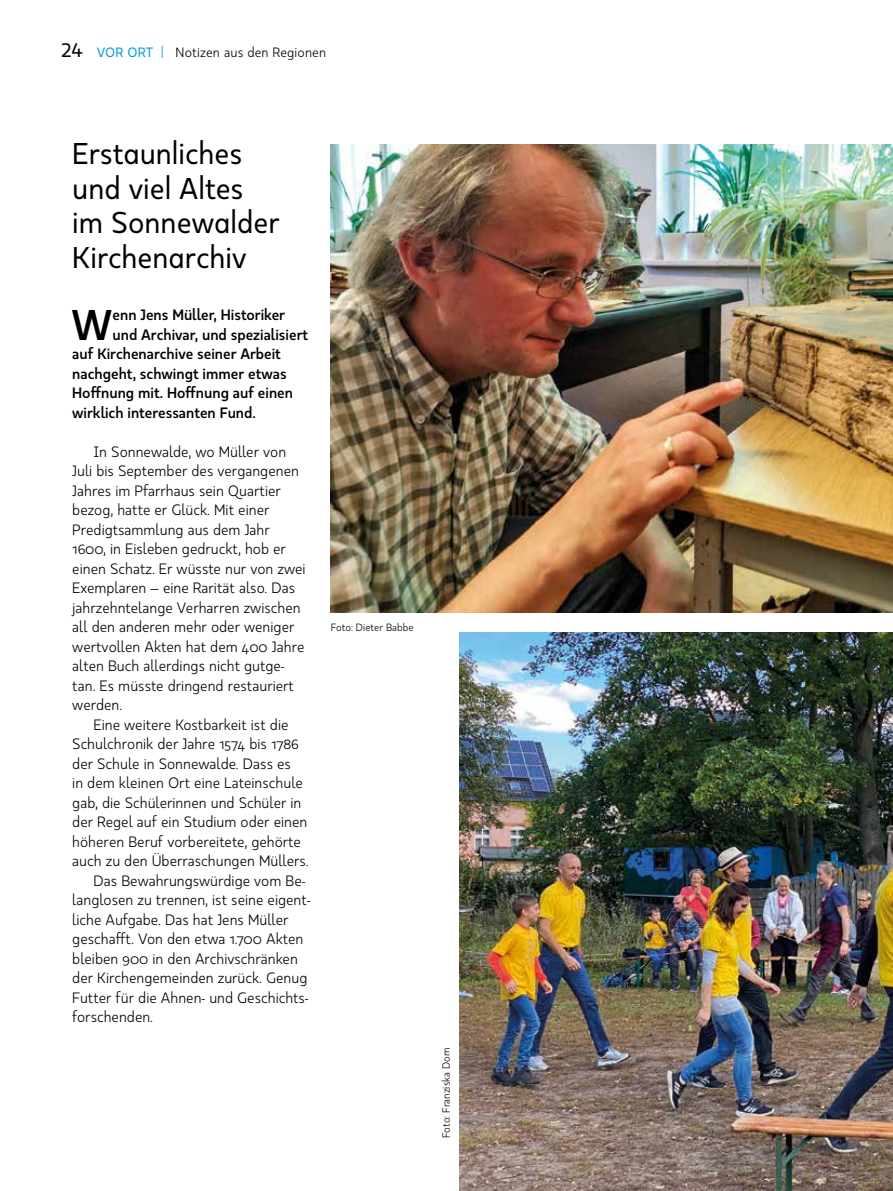
<style>
.page{position:relative;width:893px;height:1191px;background:#fff}
.page>*{position:absolute;margin:0;border:0;box-sizing:border-box;transform-origin:0 0}
.t1{font:700 42.9px "Kappa Text";color:#000}
.t2{font:30px/34.5px "Kappa Display";color:#000}
.t3{font:19.5px "Kappa Display";color:#000}
.t4{font:15px/19.5px "Kappa Text";color:#000}
.t5{font:700 15px "Kappa Text";color:#000}
.t6{font:13.5px "Kappa Text";letter-spacing:.01em;color:#000}
.t7{font:10.5px "Kappa Text";color:#000}
.s1{color:#009ad6}
</style>
<div class="page">
<img style="left:331px;top:145px;width:562px;height:468px">
<img style="left:459px;top:632px;width:434px;height:559px">
<h3 class="t3" style="left:62px;top:38px;width:23px">24</h3>
<p class="t6" style="left:97px;top:44px;width:231px"><span class="s1">VOR ORT</span> <span class="s1">|</span> Notizen aus den Regionen</p>
<h2 class="t2" style="left:72px;top:135px;width:209px">Erstaunliches und viel Altes im Sonnewalder<br>Kirchenarchiv</h2>
<h1 class="t1" style="left:72px;top:297px;width:42px">W</h1>
<p class="t5" style="left:113px;top:305px;width:174px">enn Jens Müller, Historiker</p>
<p class="t5" style="left:113px;top:325px;width:197px">und Archivar, und spezialisiert</p>
<p class="t5" style="left:72px;top:344px;width:210px">auf Kirchenarchive seiner Arbeit</p>
<p class="t5" style="left:72px;top:364px;width:216px">nachgeht, schwingt immer etwas</p>
<p class="t5" style="left:72px;top:383px;width:222px">Hoffnung mit. Hoffnung auf einen</p>
<p class="t5" style="left:72px;top:403px;width:185px">wirklich interessanten Fund.</p>
<p class="t4" style="left:72px;top:441px;width:235px;text-indent:21px">In Sonnewalde, wo Müller von<br>Juli bis September des vergangenen<br>Jahres im Pfarrhaus sein Quartier bezog, hatte er Glück. Mit einer<br>Predigtsammlung aus dem Jahr<br>1600, in Eisleben gedruckt, hob er einen Schatz. Er wüsste nur von zwei<br>Exemplaren – eine Rarität also. Das jahrzehntelange Verharren zwischen all den anderen mehr oder weniger wertvollen Akten hat dem 400 Jahre alten Buch allerdings nicht gutge&shy;tan. Es müsste dringend restauriert werden.</p>
<p class="t4" style="left:94px;top:714px;width:196px">Eine weitere Kostbarkeit ist die</p>
<p class="t4" style="left:72px;top:734px;width:228px">Schulchronik der Jahre 1574 bis 1786</p>
<p class="t4" style="left:72px;top:753px;width:220px">der Schule in Sonnewalde. Dass es</p>
<p class="t4" style="left:72px;top:773px;width:232px">in dem kleinen Ort eine Lateinschule</p>
<p class="t4" style="left:72px;top:792px;width:231px">gab, die Schülerinnen und Schüler in</p>
<p class="t4" style="left:72px;top:812px;width:237px">der Regel auf ein Studium oder einen</p>
<p class="t4" style="left:72px;top:831px;width:230px">höheren Beruf vorbereitete, gehörte</p>
<p class="t4" style="left:72px;top:851px;width:238px">auch zu den Überraschungen Müllers.</p>
<p class="t4" style="left:94px;top:870px;width:214px">Das Bewahrungswürdige vom Be-</p>
<p class="t4" style="left:72px;top:890px;width:240px">langlosen zu trennen, ist seine eigent-</p>
<p class="t4" style="left:72px;top:909px;width:218px">liche Aufgabe. Das hat Jens Müller</p>
<p class="t4" style="left:72px;top:929px;width:233px">geschafft. Von den etwa 1.700 Akten</p>
<p class="t4" style="left:72px;top:948px;width:227px">bleiben 900 in den Archivschränken</p>
<p class="t4" style="left:72px;top:968px;width:237px">der Kirchengemeinden zurück. Genug</p>
<p class="t4" style="left:72px;top:987px;width:238px">Futter für die Ahnen- und Geschichts-</p>
<p class="t4" style="left:72px;top:1007px;width:82px">forschenden.</p>
<p class="t7" style="left:331px;top:620px;width:84px">Foto: Dieter Babbe</p>
<p class="t7" style="left:440px;top:1138px;width:92px;rotate:-90deg">Foto: Franziska Dorn</p>
</div>
